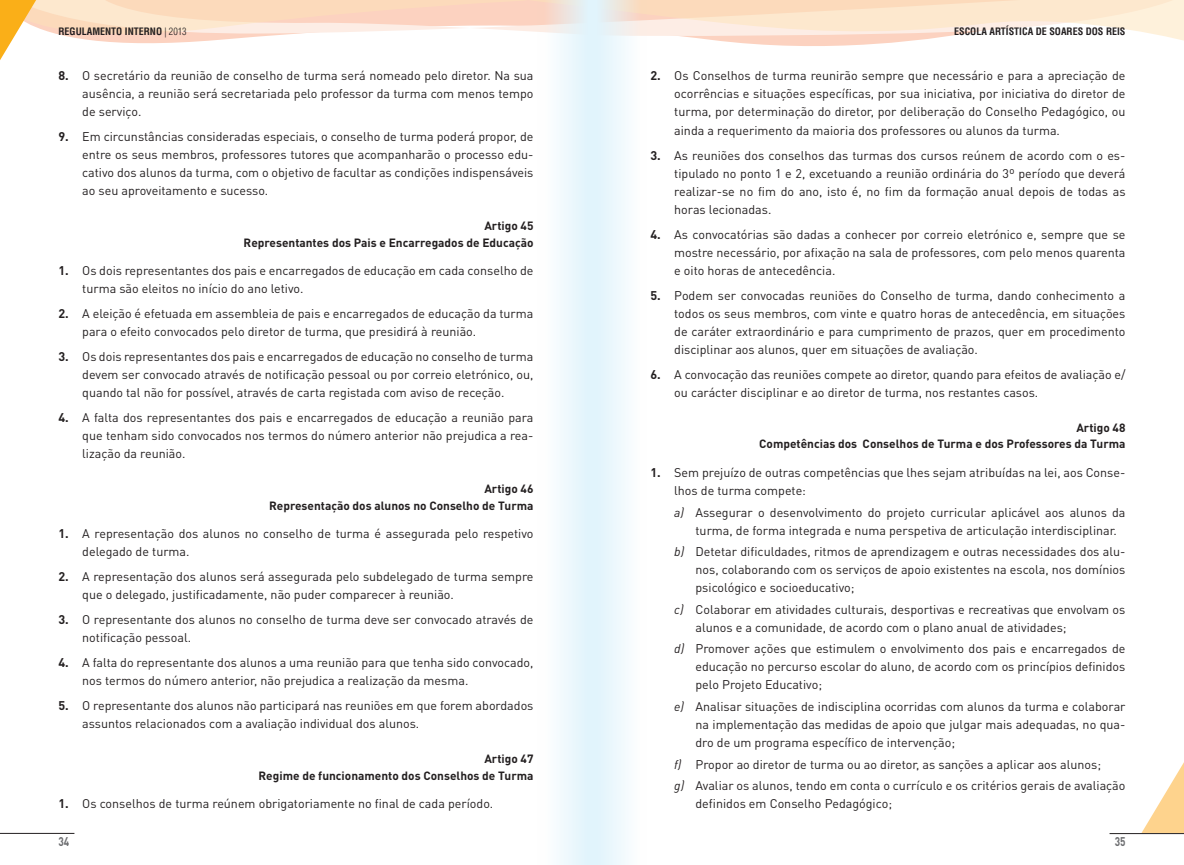
<style>
.page{position:relative;width:1184px;height:865px;background:#fff}
.page>*{position:absolute;margin:0;border:0;box-sizing:border-box;transform-origin:0 0}
.t1{font:12.5px/18px "DINOT";color:#231f20}
.t2{font:700 12.5px "DINOT";color:#6c6d70;scale:.8 1}
.t3{font:700 11.88px/16.8px "DINOT";color:#231f20;text-align:right}
.t4{font:700 condensed 10px "Helvetica LT Std";color:#231f20}
.s1{font-weight:300}
.s2{font-weight:700}
.s3{font-style:italic}
</style>
<div class="page">
<svg style="left:43px;top:0;width:1140px;height:44px"></svg>
<svg style="left:0;top:0;width:43px;height:60px"></svg>
<svg style="left:1141px;top:764px;width:42px;height:69px"></svg>
<hr style="left:0;top:833px;width:74px;height:1px;background:#231f20">
<hr style="left:1109px;top:833px;width:74px;height:1px;background:#231f20">
<div style="left:537px;top:0;width:55px;height:865px;background:linear-gradient(to right,#fffefc,#dff3fc)"></div>
<div style="left:592px;top:0;width:55px;height:865px;background:linear-gradient(to right,#def3fc,#fffefc)"></div>
<p class="t4" style="left:58px;top:26px;width:130px">REGULAMENTO INTERNO <span class="s1">| 2013</span></p>
<p class="t4" style="left:954px;top:26px;width:173px">ESCOLA ARTÍSTICA DE SOARES DOS REIS</p>
<p class="t1" style="left:82px;top:66px;width:453px;text-align:justify;text-indent:-24px"><span class="s2">8.</span> O secretário da reunião de conselho de turma será nomeado pelo diretor. Na sua ausência, a reunião será secretariada pelo professor da turma com menos tempo de serviço.</p>
<p class="t1" style="left:82px;top:127px;width:453px;text-align:justify;text-indent:-24px"><span class="s2">9.</span> Em circunstâncias consideradas especiais, o conselho de turma poderá propor, de entre os seus membros, professores tutores que acompanharão o processo edu&shy;cativo dos alunos da turma, com o objetivo de facultar as condições indispensáveis ao seu aproveitamento e sucesso.</p>
<p class="t3" style="left:243px;top:217px;width:291px">Artigo 45<br>Representantes dos Pais e Encarregados de Educação</p>
<p class="t1" style="left:82px;top:261px;width:453px;text-indent:-24px"><span class="s2">1.</span> Os dois representantes dos pais e encarregados de educação em cada conselho de turma são eleitos no início do ano letivo.</p>
<p class="t1" style="left:82px;top:304px;width:453px;text-indent:-24px"><span class="s2">2.</span> A eleição é efetuada em assembleia de pais e encarregados de educação da turma para o efeito convocados pelo diretor de turma, que presidirá à reunião.</p>
<p class="t1" style="left:82px;top:347px;width:453px;text-align:justify;text-indent:-24px"><span class="s2">3.</span> Os dois representantes dos pais e encarregados de educação no conselho de turma devem ser convocado através de notificação pessoal ou por correio eletrónico, ou, quando tal não for possível, através de carta registada com aviso de receção.</p>
<p class="t1" style="left:82px;top:408px;width:453px;text-align:justify;text-indent:-24px"><span class="s2">4.</span> A falta dos representantes dos pais e encarregados de educação a reunião para que tenham sido convocados nos termos do número anterior não prejudica a rea&shy;lização da reunião.</p>
<p class="t3" style="left:269px;top:479px;width:266px">Artigo 46<br>Representação dos alunos no Conselho de Turma</p>
<p class="t1" style="left:82px;top:524px;width:453px;text-indent:-24px"><span class="s2">1.</span> A representação dos alunos no conselho de turma é assegurada pelo respetivo delegado de turma.</p>
<p class="t1" style="left:82px;top:567px;width:453px;text-indent:-24px"><span class="s2">2.</span> A representação dos alunos será assegurada pelo subdelegado de turma sempre que o delegado, justificadamente, não puder comparecer à reunião.</p>
<p class="t1" style="left:82px;top:610px;width:453px;text-indent:-24px"><span class="s2">3.</span> O representante dos alunos no conselho de turma deve ser convocado através de notificação pessoal.</p>
<p class="t1" style="left:82px;top:653px;width:453px;text-indent:-24px"><span class="s2">4.</span> A falta do representante dos alunos a uma reunião para que tenha sido convocado, nos termos do número anterior, não prejudica a realização da mesma.</p>
<p class="t1" style="left:82px;top:696px;width:453px;text-indent:-24px"><span class="s2">5.</span> O representante dos alunos não participará nas reuniões em que forem abordados assuntos relacionados com a avaliação individual dos alunos.</p>
<p class="t3" style="left:258px;top:749px;width:276px">Artigo 47<br>Regime de funcionamento dos Conselhos de Turma</p>
<p class="t1" style="left:58px;top:794px;width:436px"><span class="s2">1.</span> Os conselhos de turma reúnem obrigatoriamente no final de cada período.</p>
<p class="t1" style="left:674px;top:66px;width:453px;text-align:justify;text-indent:-24px"><span class="s2">2.</span> Os Conselhos de turma reunirão sempre que necessário e para a apreciação de ocorrências e situações específicas, por sua iniciativa, por iniciativa do diretor de turma, por determinação do diretor, por deliberação do Conselho Pedagógico, ou ainda a requerimento da maioria dos professores ou alunos da turma.</p>
<p class="t1" style="left:674px;top:146px;width:453px;text-align:justify;text-indent:-24px"><span class="s2">3.</span> As reuniões dos conselhos das turmas dos cursos reúnem de acordo com o es&shy;tipulado no ponto 1 e 2, excetuando a reunião ordinária do 3º período que deverá realizar-se no fim do ano, isto é, no fim da formação anual depois de todas as horas lecionadas.</p>
<p class="t1" style="left:674px;top:225px;width:453px;text-align:justify;text-indent:-24px"><span class="s2">4.</span> As convocatórias são dadas a conhecer por correio eletrónico e, sempre que se mostre necessário, por afixação na sala de professores, com pelo menos quarenta e oito horas de antecedência.</p>
<p class="t1" style="left:674px;top:286px;width:453px;text-align:justify;text-indent:-24px"><span class="s2">5.</span> Podem ser convocadas reuniões do Conselho de turma, dando conhecimento a todos os seus membros, com vinte e quatro horas de antecedência, em situações de caráter extraordinário e para cumprimento de prazos, quer em procedimento disciplinar aos alunos, quer em situações de avaliação.</p>
<p class="t1" style="left:674px;top:365px;width:453px;text-indent:-24px"><span class="s2">6.</span> A convocação das reuniões compete ao diretor, quando para efeitos de avaliação e/ ou carácter disciplinar e ao diretor de turma, nos restantes casos.</p>
<p class="t3" style="left:759px;top:418px;width:368px">Artigo 48<br>Competências dos Conselhos de Turma e dos Professores da Turma</p>
<p class="t1" style="left:674px;top:463px;width:453px;text-indent:-24px"><span class="s2">1.</span> Sem prejuízo de outras competências que lhes sejam atribuídas na lei, aos Conse&shy;lhos de turma compete:</p>
<p class="t1" style="left:695px;top:502px;width:431px;text-indent:-21px"><span class="s3">a)</span> Assegurar o desenvolvimento do projeto curricular aplicável aos alunos da turma, de forma integrada e numa perspetiva de articulação interdisciplinar.</p>
<p class="t1" style="left:695px;top:542px;width:431px;text-align:justify;text-indent:-21px"><span class="s3">b)</span> Detetar dificuldades, ritmos de aprendizagem e outras necessidades dos alu&shy;nos, colaborando com os serviços de apoio existentes na escola, nos domínios psicológico e socioeducativo;</p>
<p class="t1" style="left:695px;top:600px;width:431px;text-indent:-21px"><span class="s3">c)</span> Colaborar em atividades culturais, desportivas e recreativas que envolvam os alunos e a comunidade, de acordo com o plano anual de atividades;</p>
<p class="t1" style="left:695px;top:639px;width:431px;text-align:justify;text-indent:-21px"><span class="s3">d)</span> Promover ações que estimulem o envolvimento dos pais e encarregados de educação no percurso escolar do aluno, de acordo com os princípios definidos pelo Projeto Educativo;</p>
<p class="t1" style="left:695px;top:697px;width:431px;text-align:justify;text-indent:-21px"><span class="s3">e)</span> Analisar situações de indisciplina ocorridas com alunos da turma e colaborar na implementação das medidas de apoio que julgar mais adequadas, no qua&shy;dro de um programa específico de intervenção;</p>
<p class="t1" style="left:674px;top:752px;width:452px;line-height:21.5px"><span class="s3">f)</span> Propor ao diretor de turma ou ao diretor, as sanções a aplicar aos alunos;<br><span class="s3">g)</span> Avaliar os alunos, tendo em conta o currículo e os critérios gerais de avaliação</p>
<p class="t1" style="left:695px;top:794px;width:198px">definidos em Conselho Pedagógico;</p>
<p class="t2" style="left:58px;top:833px;width:15px">34</p>
<p class="t2" style="left:1114px;top:833px;width:15px">35</p>
</div>
